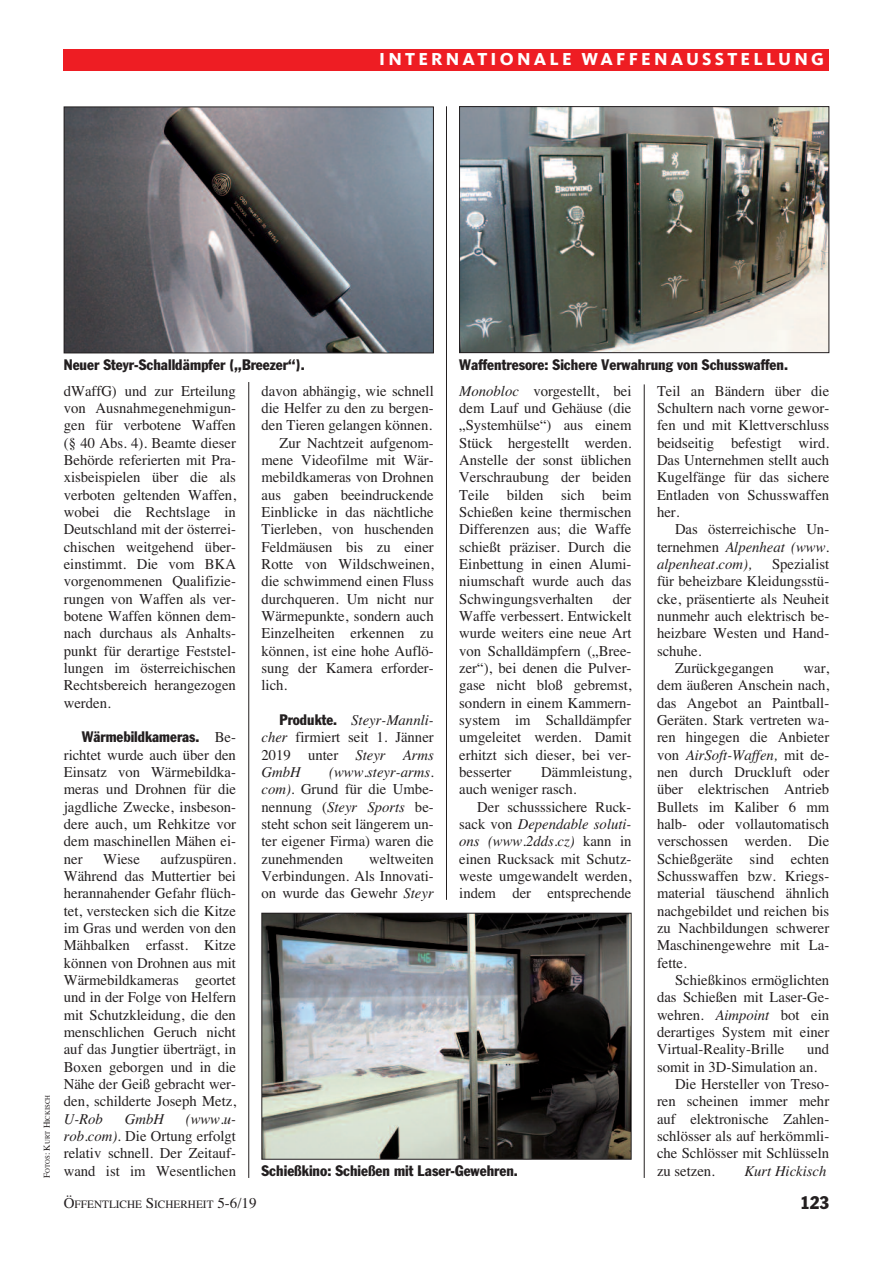
<style>
.page{position:relative;width:893px;height:1263px;background:#fff}
.page>*{position:absolute;margin:0;border:0;box-sizing:border-box;transform-origin:0 0}
.t1{font:800 18px "Kievit";letter-spacing:.175em;color:#fff}
.t2{font:condensed 18px "Franklin Gothic";color:#231f20}
.t3{font:15px/17.2px "Times";color:#231f20;text-align:justify}
.t4{font:condensed 15px "Franklin Gothic";color:#231f20}
.t5{font:italic 15px/17.2px "Times";color:#231f20;text-align:justify}
.t6{font:11.25px "Times";color:#231f20}
.t7{font:6.75px "Times";color:#231f20}
.s1{font-size:9px}
.s2{font-family:"Times";font-stretch:normal}
.s3{font-style:italic}
.s4{font-family:"Franklin Gothic";font-style:normal;font-stretch:condensed}
.s5{font-style:normal}
.s6{font-size:15px}
</style>
<div class="page">
<hr style="left:248px;top:382px;width:1px;height:796px;background:#231f20">
<hr style="left:446px;top:106px;width:1px;height:794px;background:#231f20">
<hr style="left:644px;top:384px;width:1px;height:794px;background:#231f20">
<div style="left:64px;top:49px;width:765px;height:21px;background:#ee1d23"></div>
<img style="left:461px;top:108px;width:366px;height:243px">
<div style="left:459px;top:106px;width:370px;height:247px;border:1px solid #231f20"></div>
<img style="left:66px;top:109px;width:366px;height:242px">
<div style="left:64px;top:107px;width:370px;height:246px;border:1px solid #231f20"></div>
<img style="left:263px;top:915px;width:366px;height:242px">
<div style="left:261px;top:913px;width:370px;height:246px;border:1px solid #231f20"></div>
<p class="t1" style="left:379px;top:53px;width:446px">INTERNATIONALE WAFFENAUSSTELLUNG</p>
<p class="t7" style="left:44px;top:1178px;width:85px;rotate:-90deg"><span class="s1">F</span>OTOS<span class="s1">: K</span>URT <span class="s1">H</span>ICKISCH</p>
<p class="t4" style="left:64px;top:359px;width:242px">Neuer Steyr-Schalldämpfer („Breezer“).</p>
<p class="t4" style="left:459px;top:359px;width:330px">Waffentresore: Sichere Verwahrung von Schusswaffen.</p>
<p class="t3" style="left:64px;top:382px;width:174px">dWaffG) und zur Erteilung von Ausnahmegenehmigun&shy;gen für verbotene Waffen (§ 40 Abs. 4). Beamte dieser Behörde referierten mit Pra&shy;xisbeispielen über die als verboten geltenden Waffen, wobei die Rechtslage in Deutschland mit der österrei&shy;chischen weitgehend über&shy;einstimmt. Die vom BKA vorgenommenen Qualifizie&shy;rungen von Waffen als ver&shy;botene Waffen können dem&shy;nach durchaus als Anhalts&shy;punkt für derartige Feststel&shy;lungen im österreichischen Rechtsbereich herangezogen werden.</p>
<p class="t4" style="left:82px;top:732px;width:156px">Wärmebildkameras. <span class="s2">Be-</span></p>
<p class="t3" style="left:64px;top:746px;width:174px">richtet wurde auch über den Einsatz von Wärmebildka&shy;meras und Drohnen für die jagdliche Zwecke, insbeson&shy;dere auch, um Rehkitze vor dem maschinellen Mähen ei&shy;ner</p>
<p class="t3" style="left:64px;top:850px;width:174px;text-indent:97px">aufzuspüren.<br>Während das Muttertier bei herannahender Gefahr flüch&shy;tet, verstecken sich die Kitze im Gras und werden von den Mähbalken erfasst. Kitze können von Drohnen aus mit Wärmebildkameras geortet und in der Folge von Helfern mit Schutzkleidung, die den menschlichen Geruch nicht auf das Jungtier überträgt, in Boxen geborgen und in die Nähe der Geiß gebracht wer&shy;den, schilderte Joseph Metz,</p>
<p class="t5" style="left:64px;top:1110px;width:41px">U-Rob</p>
<p class="t5" style="left:125px;top:1110px;width:41px">GmbH</p>
<p class="t3" style="left:103px;top:850px;width:38px">Wiese</p>
<p class="t3" style="left:64px;top:1110px;width:174px;text-indent:122px"><span class="s3">(www.u&shy;rob.com).</span> Die Ortung erfolgt relativ schnell. Der Zeitauf&shy;wand ist im Wesentlichen</p>
<p class="t3" style="left:262px;top:382px;width:174px">davon abhängig, wie schnell</p>
<p class="t3" style="left:262px;top:399px;width:174px">die Helfer zu den zu bergen-</p>
<p class="t3" style="left:262px;top:417px;width:172px">den Tieren gelangen können.</p>
<p class="t3" style="left:280px;top:434px;width:156px">Zur Nachtzeit aufgenom-</p>
<p class="t3" style="left:262px;top:451px;width:174px">mene Videofilme mit Wär-</p>
<p class="t3" style="left:262px;top:469px;width:174px">mebildkameras von Drohnen</p>
<p class="t3" style="left:262px;top:486px;width:174px">aus gaben beeindruckende</p>
<p class="t3" style="left:262px;top:503px;width:174px">Einblicke in das nächtliche</p>
<p class="t3" style="left:262px;top:521px;width:174px">Tierleben, von huschenden</p>
<p class="t3" style="left:262px;top:538px;width:174px">Feldmäusen bis zu einer</p>
<p class="t3" style="left:262px;top:555px;width:174px">Rotte von Wildschweinen,</p>
<p class="t3" style="left:262px;top:573px;width:174px">die schwimmend einen Fluss</p>
<p class="t3" style="left:262px;top:590px;width:174px">durchqueren. Um nicht nur</p>
<p class="t3" style="left:262px;top:607px;width:174px">Wärmepunkte, sondern auch</p>
<p class="t3" style="left:262px;top:624px;width:174px">Einzelheiten erkennen zu</p>
<p class="t3" style="left:262px;top:642px;width:174px">können, ist eine hohe Auflö-</p>
<p class="t3" style="left:262px;top:659px;width:174px">sung der Kamera erforder-</p>
<p class="t3" style="left:262px;top:676px;width:27px">lich.</p>
<p class="t5" style="left:262px;top:711px;width:174px;text-indent:18px"><span class="s4">Produkte.</span> Steyr-Mannli&shy;cher <span class="s5">firmiert seit 1. Jänner 2019 unter</span> Steyr Arms GmbH</p>
<p class="t3" style="left:262px;top:763px;width:174px;text-indent:68px"><span class="s3">(www.steyr-arms. com).</span> Grund für die Umbe&shy;nennung (<span class="s3">Steyr Sports</span> be&shy;steht schon seit längerem un&shy;ter eigener Firma) waren die zunehmenden</p>
<p class="t3" style="left:262px;top:850px;width:174px;text-indent:108px">weltweiten Verbindungen. Als Innovati&shy;on wurde das Gewehr <span class="s3">Steyr</span></p>
<p class="t3" style="left:459px;top:382px;width:174px"><span class="s3">Monobloc</span> vorgestellt, bei dem Lauf und Gehäuse (die „Systemhülse“) aus einem Stück hergestellt werden.<br>Anstelle der sonst üblichen Verschraubung der beiden Teile bilden sich beim Schießen keine thermischen Differenzen aus; die Waffe schießt präziser. Durch die Einbettung in einen Alumi&shy;niumschaft wurde auch das Schwingungsverhalten</p>
<p class="t3" style="left:459px;top:590px;width:174px;text-indent:153px">der Waffe verbessert. Entwickelt wurde weiters eine neue Art von Schalldämpfern („Bree&shy;zer“), bei denen die Pulver&shy;gase nicht bloß gebremst, sondern in einem Kammern&shy;system im Schalldämpfer umgeleitet werden. Damit erhitzt sich dieser, bei ver&shy;besserter</p>
<p class="t3" style="left:459px;top:763px;width:174px;text-indent:82px">Dämmleistung, auch weniger rasch.</p>
<p class="t3" style="left:459px;top:798px;width:174px;text-indent:18px">Der schusssichere Ruck&shy;sack von <span class="s3">Dependable soluti&shy;ons (www.2dds.cz)</span> kann in einen Rucksack mit Schutz&shy;weste umgewandelt werden, indem der entsprechende</p>
<p class="t4" style="left:261px;top:1165px;width:258px">Schießkino: Schießen mit Laser-Gewehren.</p>
<p class="t3" style="left:657px;top:382px;width:174px">Teil an Bändern über die Schultern nach vorne gewor&shy;fen und mit Klettverschluss beidseitig befestigt wird.<br>Das Unternehmen stellt auch Kugelfänge für das sichere Entladen von Schusswaffen her.</p>
<p class="t3" style="left:657px;top:520px;width:174px;text-indent:18px">Das österreichische Un&shy;ternehmen <span class="s3">Alpenheat (www. alpenheat.com),</span></p>
<p class="t3" style="left:772px;top:555px;width:59px">Spezialist</p>
<p class="t3" style="left:657px;top:573px;width:174px">für beheizbare Kleidungsstü-</p>
<p class="t3" style="left:657px;top:590px;width:174px">cke, präsentierte als Neuheit</p>
<p class="t3" style="left:657px;top:607px;width:174px">nunmehr auch elektrisch be-</p>
<p class="t3" style="left:657px;top:624px;width:174px">heizbare Westen und Hand-</p>
<p class="t3" style="left:657px;top:642px;width:46px">schuhe.</p>
<p class="t3" style="left:675px;top:659px;width:100px">Zurückgegangen</p>
<p class="t3" style="left:657px;top:659px;width:174px;text-indent:146px">war, dem äußeren Anschein nach, das Angebot an Paintball-Geräten. Stark vertreten wa&shy;ren hingegen die Anbieter von <span class="s3">AirSoft-Waffen,</span> mit de&shy;nen durch Druckluft oder über elektrischen Antrieb Bullets im Kaliber 6 mm halb- oder vollautomatisch verschossen werden. Die Schießgeräte sind echten Schusswaffen bzw. Kriegs&shy;material täuschend ähnlich nachgebildet und reichen bis zu Nachbildungen schwerer Maschinengewehre mit La&shy;fette.</p>
<p class="t3" style="left:657px;top:971px;width:174px;text-indent:18px">Schießkinos ermöglichten das Schießen mit Laser-Ge&shy;wehren. <span class="s3">Aimpoint</span> bot ein derartiges System mit einer Virtual-Reality-Brille</p>
<p class="t3" style="left:807px;top:1040px;width:24px">und</p>
<p class="t3" style="left:657px;top:1058px;width:162px">somit in 3D-Simulation an.</p>
<p class="t3" style="left:675px;top:1075px;width:156px">Die Hersteller von Treso-</p>
<p class="t3" style="left:657px;top:1092px;width:174px">ren scheinen immer mehr</p>
<p class="t3" style="left:657px;top:1110px;width:174px">auf elektronische Zahlen-</p>
<p class="t3" style="left:657px;top:1127px;width:174px">schlösser als auf herkömmli-</p>
<p class="t3" style="left:657px;top:1144px;width:174px">che Schlösser mit Schlüsseln</p>
<p class="t3" style="left:657px;top:1162px;width:59px">zu setzen.</p>
<p class="t5" style="left:744px;top:1162px;width:84px">Kurt Hickisch</p>
<p class="t6" style="left:64px;top:1198px;width:194px"><span class="s6">Ö</span>FFENTLICHE <span class="s6">S</span>ICHERHEIT <span class="s6">5-6/19</span></p>
<p class="t2" style="left:800px;top:1196px;width:30px">123</p>
</div>
